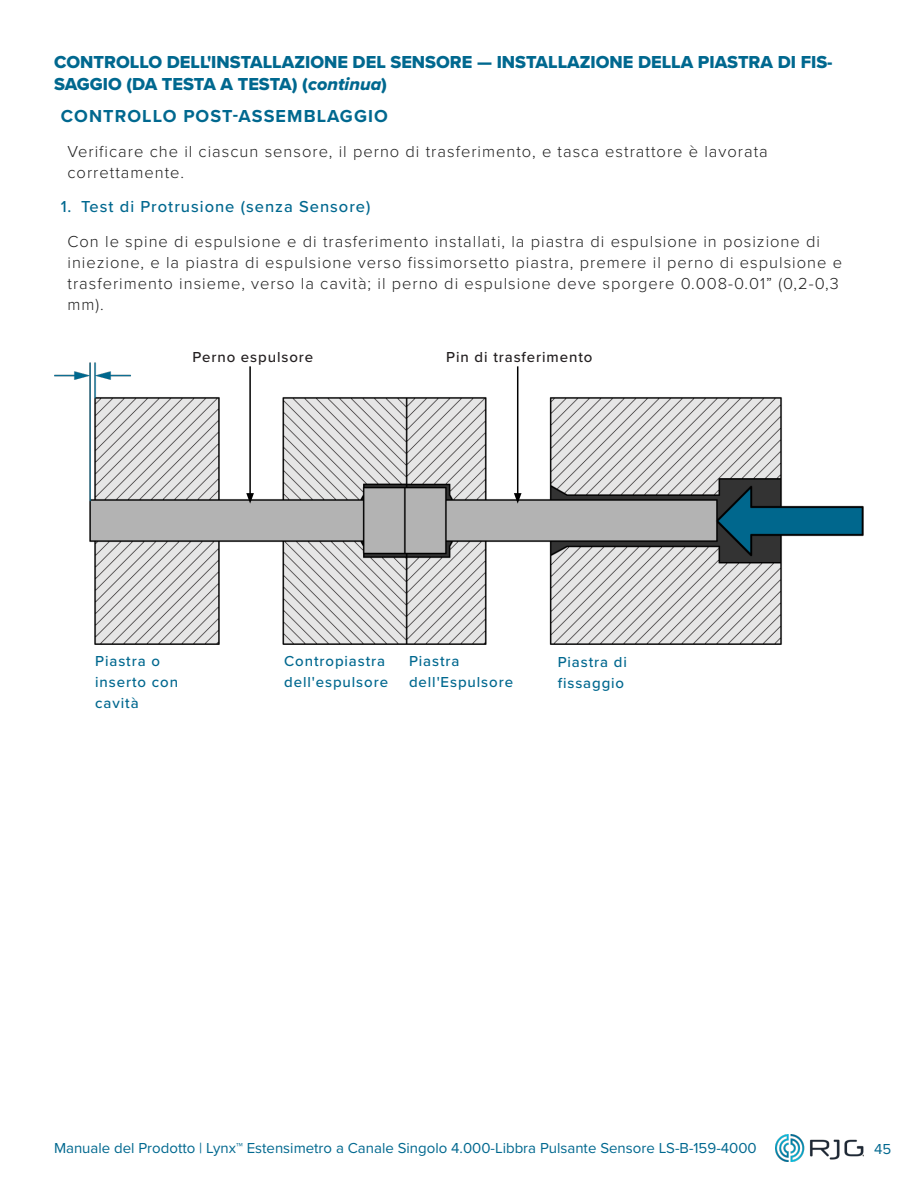
<style>
.page{position:relative;width:918px;height:1188px;background:#fff}
.page>*{position:absolute;margin:0;border:0;box-sizing:border-box;transform-origin:0 0}
.t1{font:18px/21.6px "Proxima Nova Extrabld";color:#00688f}
.t2{font:700 18px "Proxima Nova";letter-spacing:.06em;color:#00688f}
.t3{font:300 16.5px/21px "Proxima Nova";letter-spacing:.06em;color:#212121}
.t4{font:500 16.5px "Proxima Nova";letter-spacing:.06em;color:#00688f}
.t5{font:15px "Proxima Nova";color:#00688f}
.t6{font:500 15px/21px "Proxima Nova";letter-spacing:.06em;color:#00688f}
.t7{font:500 15px "Proxima Nova";letter-spacing:.06em;color:#231f20}
.s1{font-family:"Proxima Nova Extrabld It"}
</style>
<div class="page">
<img style="left:776px;top:1134px;width:88px;height:27px">
<img style="left:54px;top:362px;width:810px;height:283px">
<hr style="left:249px;top:366px;width:2px;height:129px;background:#000">
<svg style="left:246px;top:493px;width:8px;height:11px"></svg>
<hr style="left:517px;top:366px;width:1px;height:129px;background:#000">
<svg style="left:514px;top:493px;width:8px;height:11px"></svg>
<p class="t1" style="left:54px;top:51px;width:780px">CONTROLLO DELL'INSTALLAZIONE DEL SENSORE — INSTALLAZIONE DELLA PIASTRA DI FIS‑<br>SAGGIO (DA TESTA A TESTA) (<span class="s1">continua</span>)</p>
<p class="t2" style="left:61px;top:103px;width:329px">CONTROLLO POST-ASSEMBLAGGIO</p>
<p class="t3" style="left:68px;top:140px;width:702px">Verificare che il ciascun sensore, il perno di trasferimento, e tasca estrattore è lavorata correttamente.</p>
<p class="t4" style="left:61px;top:194px;width:311px">1. Test di Protrusione (senza Sensore)</p>
<p class="t3" style="left:68px;top:230px;width:776px">Con le spine di espulsione e di trasferimento installati, la piastra di espulsione in posizione di iniezione, e la piastra di espulsione verso fissimorsetto piastra, premere il perno di espulsione e trasferimento insieme, verso la cavità; il perno di espulsione deve sporgere 0.008-0.01” (0,2-0,3 mm).</p>
<p class="t7" style="left:193px;top:346px;width:122px">Perno espulsore</p>
<p class="t7" style="left:446px;top:346px;width:148px">Pin di trasferimento</p>
<p class="t6" style="left:95px;top:650px;width:84px">Piastra o inserto con cavità</p>
<p class="t6" style="left:284px;top:650px;width:105px">Contropiastra dell'espulsore</p>
<p class="t6" style="left:558px;top:650px;width:71px">Piastra di fissaggio</p>
<p class="t6" style="left:409px;top:650px;width:106px">Piastra dell'Espulsore</p>
<p class="t5" style="left:54px;top:1136px;width:704px">Manuale del Prodotto | Lynx™ Estensimetro a Canale Singolo 4.000-Libbra Pulsante Sensore LS‑B‑159‑4000</p>
<p class="t5" style="left:874px;top:1137px;width:19px">45</p>
</div>
